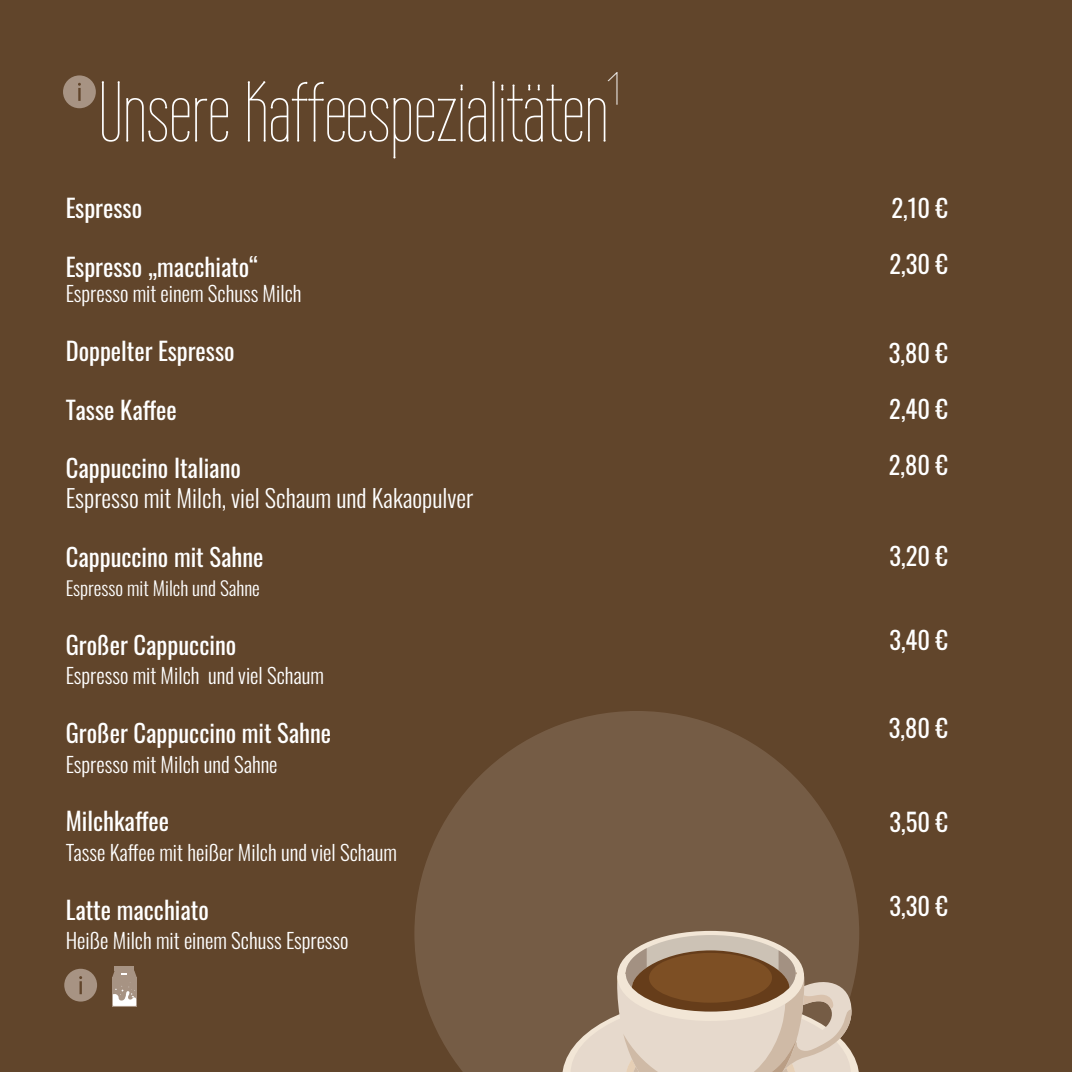
<style>
.page{position:relative;width:1072px;height:1072px;background:#fff}
.page>*{position:absolute;margin:0;border:0;box-sizing:border-box;transform-origin:0 0}
.t1{font:84px "Wire One";color:#fff}
.t2{font:45.5px "Wire One";color:#fff}
.t3{font:24.5px "Oswald";color:#fff}
.t4{font:300 24.5px "Oswald";color:#fff}
.t5{font:300 21px "Oswald";color:#fff}
.t6{font:300 19.25px "Oswald";color:#fff}
</style>
<div class="page">
<div style="left:0;top:0;width:1071px;height:1071px;background:#61452b"></div>
<svg style="left:414px;top:711px;width:445px;height:360px;fill:#755c45"></svg>
<svg style="left:617px;top:930px;width:187px;height:91px"></svg>
<div style="left:625px;top:935px;width:170px;height:76px;background:#ccc2b5;border-radius:50%"></div>
<svg style="left:562px;top:948px;width:297px;height:123px;background:#baa794"></svg>
<div style="left:649px;top:952px;width:123px;height:50px;background:#7d4f24;border-radius:50%"></div>
<svg style="left:63px;top:75px;width:33px;height:33px"></svg>
<svg style="left:64px;top:968px;width:33px;height:33px"></svg>
<svg style="left:112px;top:1005px;width:25px;height:1px"></svg>
<hr style="left:115px;top:966px;width:19px;height:4px;background:#a79383">
<svg style="left:112px;top:969px;width:25px;height:36px"></svg>
<p class="t1" style="left:98px;top:66px;width:511px">Unsere Kaffeespezialitäten</p>
<p class="t2" style="left:608px;top:63px;width:13px">1</p>
<p class="t3" style="left:66px;top:186px;width:78px">Espresso</p>
<p class="t3" style="left:66px;top:245px;width:194px">Espresso „macchiato“</p>
<p class="t5" style="left:66px;top:275px;width:237px">Espresso mit einem Schuss Milch</p>
<p class="t3" style="left:66px;top:329px;width:170px">Doppelter Espresso</p>
<p class="t3" style="left:66px;top:388px;width:113px">Tasse Kaffee</p>
<p class="t3" style="left:66px;top:446px;width:177px">Cappuccino Italiano</p>
<p class="t4" style="left:66px;top:476px;width:409px">Espresso mit Milch, viel Schaum und Kakaopulver</p>
<p class="t3" style="left:66px;top:535px;width:199px">Cappuccino mit Sahne</p>
<p class="t6" style="left:66px;top:571px;width:196px">Espresso mit Milch und Sahne</p>
<p class="t3" style="left:66px;top:623px;width:172px">Großer Cappuccino</p>
<p class="t5" style="left:66px;top:657px;width:260px">Espresso mit Milch und viel Schaum</p>
<p class="t3" style="left:66px;top:711px;width:267px">Großer Cappuccino mit Sahne</p>
<p class="t5" style="left:66px;top:745px;width:213px">Espresso mit Milch und Sahne</p>
<p class="t3" style="left:66px;top:799px;width:105px">Milchkaffee</p>
<p class="t5" style="left:66px;top:833px;width:333px">Tasse Kaffee mit heißer Milch und viel Schaum</p>
<p class="t3" style="left:66px;top:887px;width:144px">Latte macchiato</p>
<p class="t5" style="left:66px;top:921px;width:284px">Heiße Milch mit einem Schuss Espresso</p>
<p class="t3" style="left:891px;top:186px;width:58px">2,10 €</p>
<p class="t3" style="left:889px;top:242px;width:60px">2,30 €</p>
<p class="t3" style="left:889px;top:331px;width:60px">3,80 €</p>
<p class="t3" style="left:889px;top:387px;width:60px">2,40 €</p>
<p class="t3" style="left:889px;top:443px;width:60px">2,80 €</p>
<p class="t3" style="left:889px;top:534px;width:60px">3,20 €</p>
<p class="t3" style="left:889px;top:618px;width:60px">3,40 €</p>
<p class="t3" style="left:889px;top:706px;width:60px">3,80 €</p>
<p class="t3" style="left:889px;top:800px;width:60px">3,50 €</p>
<p class="t3" style="left:889px;top:884px;width:60px">3,30 €</p>
</div>
